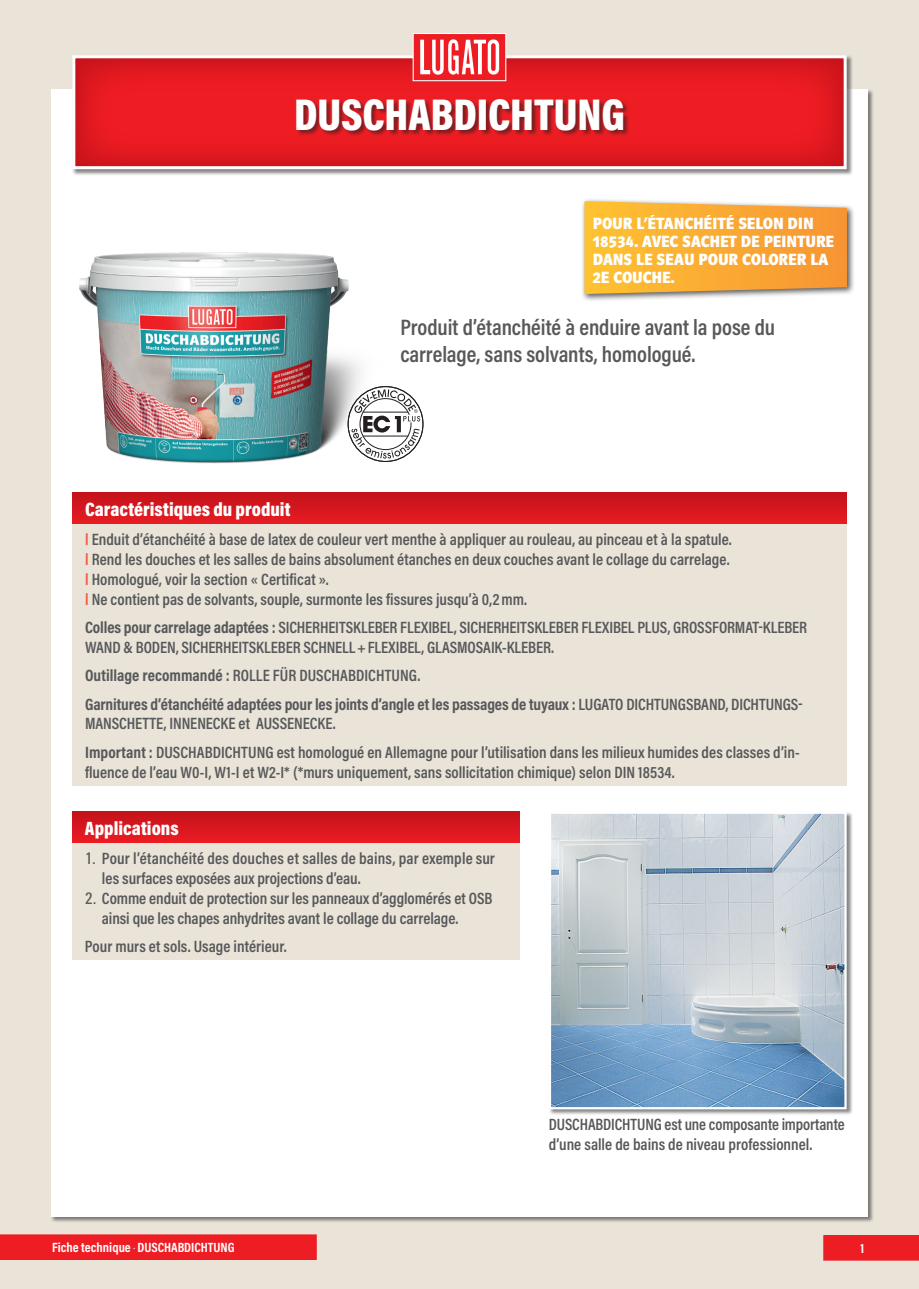
<style>
.page{position:relative;width:919px;height:1289px;background:#fff}
.page>*{position:absolute;margin:0;border:0;box-sizing:border-box;transform-origin:0 0}
.t1{font:900 45px "Acumin Pro Cond";letter-spacing:-.005em;color:#fff}
.t2{font:600 22.5px/27px "Acumin Pro Cond";letter-spacing:-.005em;color:#57585a}
.t3{font:900 19.5px "Acumin Pro Cond";color:#fff}
.t4{font:700 16.8px/18.1px "Polo 22";color:#fff}
.t5{font:600 16.5px/19.8px "Acumin Pro Cond";color:#57585a}
.t6{font:700 16.5px/28.3px "Acumin Pro Cond";letter-spacing:-.01em;color:#57585a}
.t7{font:700 13.5px "Acumin Pro Cond";color:#fff}
.s1{color:#f0593e}
.s2{font-weight:700}
.s3{font-weight:600}
.s4{font-family:"UN11";font-weight:400;font-stretch:condensed}
</style>
<div class="page">
<div style="left:0;top:0;width:918px;height:1288px;background:#e9e3d8"></div>
<div style="left:51px;top:89px;width:816px;height:1127px;background:#fff"></div>
<div style="left:824px;top:1235px;width:94px;height:24px;background:#ee1d23"></div>
<div style="left:823px;top:1234px;width:95px;height:26px;border:2px solid #ee1d23"></div>
<div style="left:1px;top:1235px;width:315px;height:24px;background:#ee1d23"></div>
<div style="left:0;top:1234px;width:317px;height:25px;border:2px solid #ee1d23"></div>
<div style="left:72px;top:55px;width:780px;height:121px;background:#231f20;opacity:.55"></div>
<svg style="left:72px;top:55px;width:774px;height:114px;background:#e5282e"></svg>
<div style="left:296px;top:99px;width:333px;height:38px;background:#231f20;opacity:.55"></div>
<div style="left:413px;top:33px;width:92px;height:48px;background:#ee1d23"></div>
<div style="left:412px;top:33px;width:94px;height:48px;border:1px solid #fff"></div>
<svg style="left:420px;top:39px;width:79px;height:36px"></svg>
<div style="left:72px;top:493px;width:774px;height:32px;background:linear-gradient(to bottom,#c3121b,#e91c22)"></div>
<div style="left:72px;top:525px;width:774px;height:261px;background:#e9e3d8"></div>
<div style="left:72px;top:811px;width:447px;height:32px;background:linear-gradient(to bottom,#c2121a,#ea1c22)"></div>
<div style="left:72px;top:843px;width:447px;height:117px;background:#e9e3d8"></div>
<div style="left:548px;top:811px;width:304px;height:304px;background:#231f20;opacity:.55"></div>
<img style="left:552px;top:814px;width:291px;height:292px">
<div style="left:549px;top:811px;width:297px;height:298px;border:2px solid #fff"></div>
<svg style="left:383px;top:386px;width:40px;height:76px"></svg>
<img style="left:80px;top:253px;width:303px;height:211px">
<div style="left:581px;top:198px;width:274px;height:104px;background:#231f20;opacity:.75"></div>
<svg style="left:584px;top:201px;width:262px;height:93px;background:#f6ad3d"></svg>
<h1 class="t1" style="left:294px;top:85px;width:332px">DUSCHABDICHTUNG</h1>
<p class="t4" style="left:593px;top:215px;width:243px">POUR L’ÉTANCHÉITÉ SELON DIN<br>18534. AVEC SACHET DE PEINTURE<br>DANS LE SEAU POUR COLORER LA<br>2E COUCHE.</p>
<h2 class="t2" style="left:400px;top:313px;width:376px">Produit d’étanchéité à enduire avant la pose du carrelage, sans solvants, homologué.</h2>
<p class="t3" style="left:85px;top:496px;width:207px">Caractéristiques du produit</p>
<p class="t5" style="left:85px;top:529px;width:648px"><span class="s1">l</span> Enduit d’étanchéité à base de latex de couleur vert menthe à appliquer au rouleau, au pinceau et à la spatule. <span class="s1">l</span> Rend les douches et les salles de bains absolument étanches en deux couches avant le collage du carrelage. <span class="s1">l</span> Homologué, voir la section « Certificat ».<br><span class="s1">l</span> Ne contient pas de solvants, souple, surmonte les fissures jusqu’à 0,2mm.</p>
<p class="t5" style="left:85px;top:617px;width:723px"><span class="s2">Colles pour carrelage adaptées :</span> SICHERHEITSKLEBER FLEXIBEL, SICHERHEITSKLEBER FLEXIBEL PLUS, GROSSFORMAT-KLEBER<br>WAND &amp; BODEN, SICHERHEITSKLEBER SCHNELL+FLEXIBEL, GLASMOSAIK-KLEBER.</p>
<p class="t6" style="left:85px;top:661px;width:719px">Outillage recommandé : <span class="s3">ROLLE FÜR DUSCHABDICHTUNG.<br></span>Garnitures d’étanchéité adaptées pour les joints d’angle et les passages de tuyaux : <span class="s3">LUGATO DICHTUNGSBAND, DICHTUNGS-</span></p>
<p class="t5" style="left:85px;top:709px;width:716px;line-height:28.3px">MANSCHETTE, INNENECKE et AUSSENECKE.<br><span class="s2">Important :</span> DUSCHABDICHTUNG est homologué en Allemagne pour l’utilisation dans les milieux humides des classes d’in-</p>
<p class="t5" style="left:85px;top:761px;width:591px">fluence de l’eau W0-I, W1-I et W2-I* (*murs uniquement, sans sollicitation chimique) selon DIN 18534.</p>
<p class="t3" style="left:85px;top:815px;width:95px">Applications</p>
<p class="t5" style="left:102px;top:848px;width:394px;text-indent:-17px"><span class="s4">1.</span> Pour l’étanchéité des douches et salles de bains, par exemple sur les surfaces exposées aux projections d’eau.</p>
<p class="t5" style="left:102px;top:887px;width:392px;text-indent:-17px"><span class="s4">2.</span> Comme enduit de protection sur les panneaux d’agglomérés et OSB ainsi que les chapes anhydrites avant le collage du carrelage.</p>
<p class="t5" style="left:85px;top:935px;width:203px">Pour murs et sols. Usage intérieur.</p>
<p class="t5" style="left:549px;top:1114px;width:297px">DUSCHABDICHTUNG est une composante importante d’une salle de bains de niveau professionnel.</p>
<p class="t7" style="left:52px;top:1238px;width:184px">Fiche technique <sup>•</sup> DUSCHABDICHTUNG</p>
<p class="t7" style="left:860px;top:1239px;width:5px">1</p>
</div>
